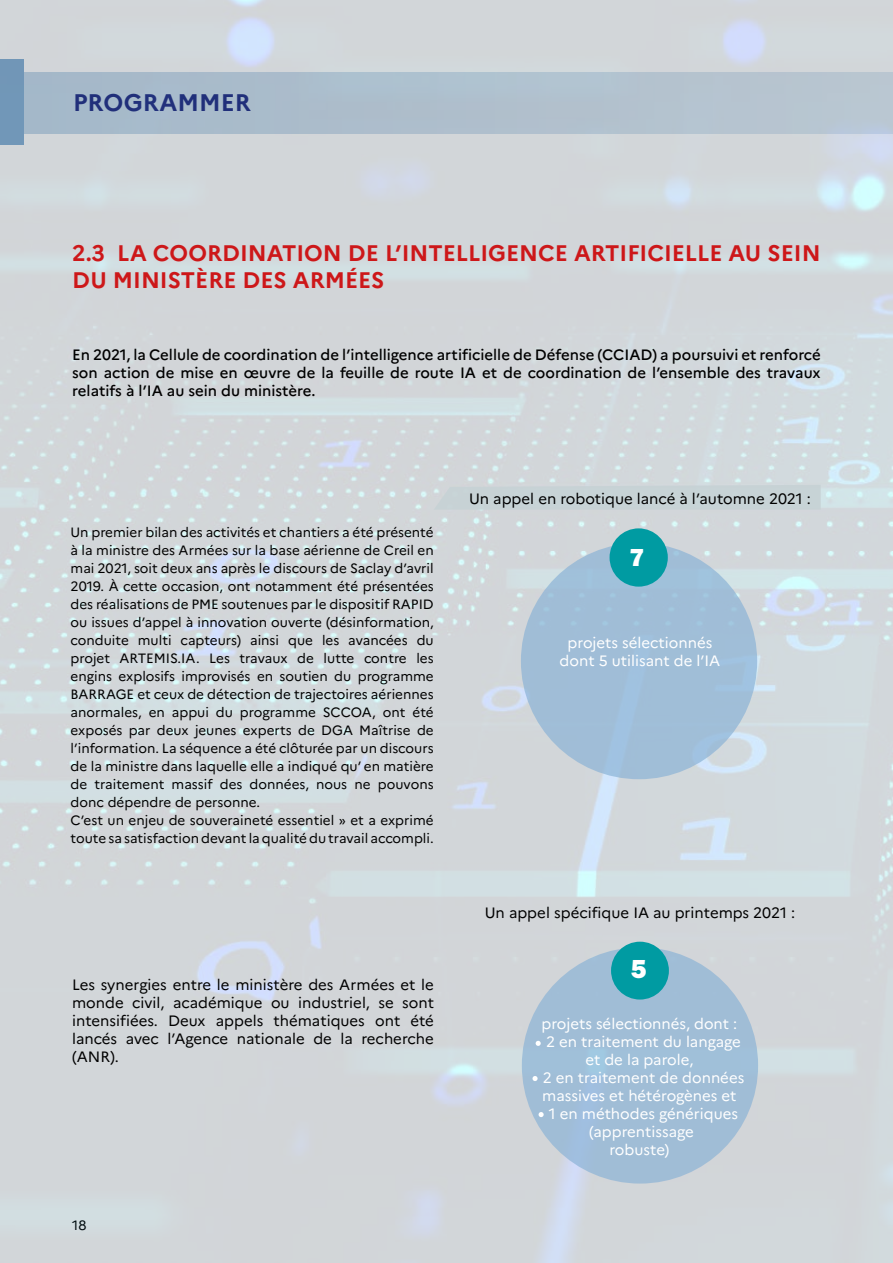
<style>
.page{position:relative;width:893px;height:1263px;background:#fff}
.page>*{position:absolute;margin:0;border:0;box-sizing:border-box;transform-origin:0 0}
.t1{font:27px "Franklin Gothic URW Hea";color:#fff}
.t2{font:25.5px "Franklin Gothic URW Hea";color:#fff}
.t3{font:700 24px "Marianne";color:#28348b}
.t4{font:700 22.5px/27px "Marianne";color:#cd1719}
.t5{font:15px/18px "Marianne";color:#000;text-align:justify}
.t6{font:500 15px/18px "Marianne";color:#000;text-align:justify}
.t7{font:15px/18px "Marianne";color:#fff;text-align:center}
.t8{font:13.5px/18px "Marianne";color:#000}
</style>
<div class="page">
<img style="left:0;top:0;width:893px;height:1263px">
<div style="left:521px;top:543px;width:236px;height:236px;background:#a0bed7;border-radius:50%"></div>
<div style="left:522px;top:947px;width:236px;height:236px;background:#a0bdd6;border-radius:50%"></div>
<div style="left:611px;top:942px;width:58px;height:57px;background:#009ba2;border-radius:50%"></div>
<div style="left:610px;top:528px;width:58px;height:59px;background:#009ba2;border-radius:50%"></div>
<div style="left:434px;top:485px;width:387px;height:25px;background:#c7d3d6"></div>
<svg style="left:536px;top:1041px;width:5px;height:5px"></svg>
<svg style="left:532px;top:1076px;width:6px;height:5px"></svg>
<svg style="left:539px;top:1112px;width:5px;height:5px"></svg>
<h3 class="t3" style="left:73px;top:84px;width:179px">PROGRAMMER</h3>
<h3 class="t4" style="left:72px;top:237px;width:750px">2.3 LA COORDINATION DE L’INTELLIGENCE ARTIFICIELLE AU SEIN<br>DU MINISTÈRE DES ARMÉES</h3>
<p class="t6" style="left:72px;top:344px;width:750px">En 2021, la Cellule de coordination de l’intelligence artificielle de Défense (CCIAD) a poursuivi et renforcé son action de mise en œuvre de la feuille de route IA et de coordination de l’ensemble des travaux relatifs à l’IA au sein du ministère.</p>
<p class="t8" style="left:71px;top:522px;width:365px">Un premier bilan des activités et chantiers a été présenté à la ministre des Armées sur la base aérienne de Creil en mai 2021, soit deux ans après le discours de Saclay d’avril 2019. À cette occasion, ont notamment été présentées des réalisations de PME soutenues par le dispositif RAPID ou issues d’appel à innovation ouverte (désinformation, conduite multi capteurs) ainsi que les avancées du projet ARTEMIS.IA. Les travaux de lutte contre les engins explosifs improvisés en soutien du programme BARRAGE et ceux de détection de trajectoires aériennes anormales, en appui du programme SCCOA, ont été exposés par deux jeunes experts de DGA Maîtrise de l’information. La séquence a été clôturée par un discours de la ministre dans laquelle elle a indiqué qu’ en matière de traitement massif des données, nous ne pouvons donc dépendre de personne.<br>C’est un enjeu de souveraineté essentiel » et a exprimé toute sa satisfaction devant la qualité du travail accompli.</p>
<p class="t5" style="left:72px;top:974px;width:363px">Les synergies entre le ministère des Armées et le monde civil, académique ou industriel, se sont intensifiées. Deux appels thématiques ont été lancés avec l’Agence nationale de la recherche (ANR).</p>
<p class="t8" style="left:72px;top:1214px;width:16px">18</p>
<p class="t5" style="left:469px;top:488px;width:343px">Un appel en robotique lancé à l’automne 2021 :</p>
<h2 class="t2" style="left:630px;top:541px;width:16px">7</h2>
<p class="t7" style="left:560px;top:632px;width:162px">projets sélectionnés dont 5 utilisant de l’IA</p>
<p class="t5" style="left:485px;top:902px;width:312px">Un appel spécifique IA au printemps 2021 :</p>
<h1 class="t1" style="left:631px;top:951px;width:17px">5</h1>
<p class="t7" style="left:541px;top:1013px;width:204px">projets sélectionnés, dont :<br>2 en traitement du langage et de la parole,<br>2 en traitement de données massives et hétérogènes et<br>1 en méthodes génériques (apprentissage<br>robuste)</p>
</div>
